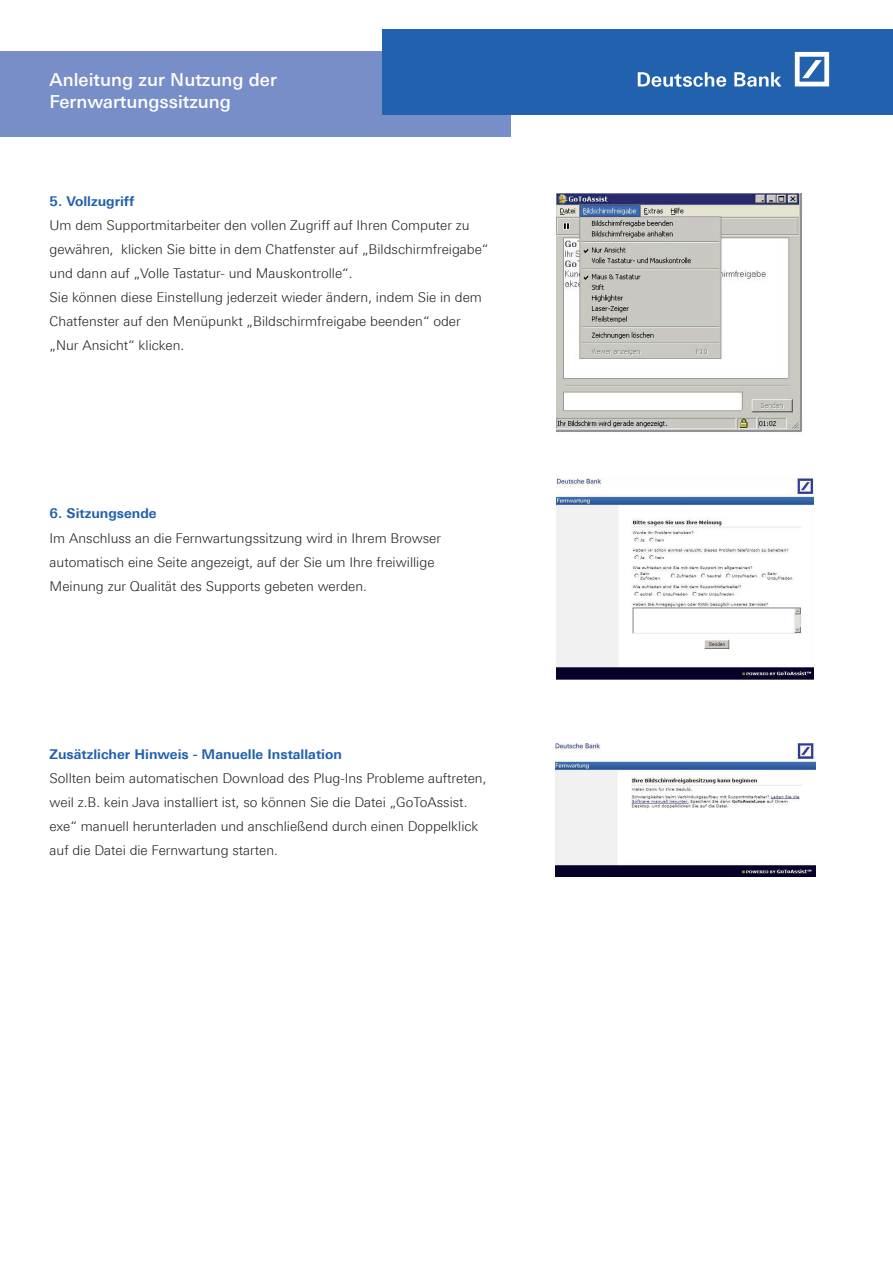
<style>
.page{position:relative;width:893px;height:1263px;background:#fff}
.page>*{position:absolute;margin:0;border:0;box-sizing:border-box;transform-origin:0 0}
.t1{font:500 18px/21.6px "Deu Ba Univers";color:#fff}
.t2{font:300 13.5px/24px "Deu Ba Univers";color:#231f20}
.t3{font:700 13.5px "Deu Ba Univers";color:#2161ae}
</style>
<div class="page">
<div style="left:0;top:51px;width:510px;height:85px;background:#788ec8"></div>
<div style="left:383px;top:30px;width:510px;height:85px;background:#2161ae"></div>
<svg style="left:638px;top:72px;width:88px;height:15px"></svg>
<svg style="left:734px;top:72px;width:47px;height:15px"></svg>
<svg style="left:795px;top:52px;width:34px;height:34px"></svg>
<img style="left:556px;top:478px;width:258px;height:202px">
<img style="left:555px;top:743px;width:260px;height:133px">
<img style="left:557px;top:193px;width:246px;height:239px">
<h1 class="t1" style="left:50px;top:69px;width:229px">Anleitung zur Nutzung der<br>Fernwartungssitzung</h1>
<p class="t3" style="left:50px;top:193px;width:86px">5. Vollzugriff</p>
<p class="t2" style="left:50px;top:213px;width:440px">Um dem Supportmitarbeiter den vollen Zugriff auf Ihren Computer zu gewähren, klicken Sie bitte in dem Chatfenster auf „Bildschirmfreigabe“ und dann auf „Volle Tastatur- und Mauskontrolle“.<br>Sie können diese Einstellung jederzeit wieder ändern, indem Sie in dem Chatfenster auf den Menüpunkt „Bildschirmfreigabe beenden“ oder „Nur Ansicht“ klicken.</p>
<p class="t3" style="left:50px;top:505px;width:109px">6. Sitzungsende</p>
<p class="t2" style="left:50px;top:526px;width:393px">Im Anschluss an die Fernwartungssitzung wird in Ihrem Browser automatisch eine Seite angezeigt, auf der Sie um Ihre freiwillige<br>Meinung zur Qualität des Supports gebeten werden.</p>
<p class="t3" style="left:50px;top:745px;width:294px">Zusätzlicher Hinweis - Manuelle Installation</p>
<p class="t2" style="left:50px;top:766px;width:438px">Sollten beim automatischen Download des Plug-Ins Probleme auftreten, weil z.B. kein Java installiert ist, so können Sie die Datei „GoToAssist. exe“ manuell herunterladen und anschließend durch einen Doppelklick auf die Datei die Fernwartung starten.</p>
</div>
